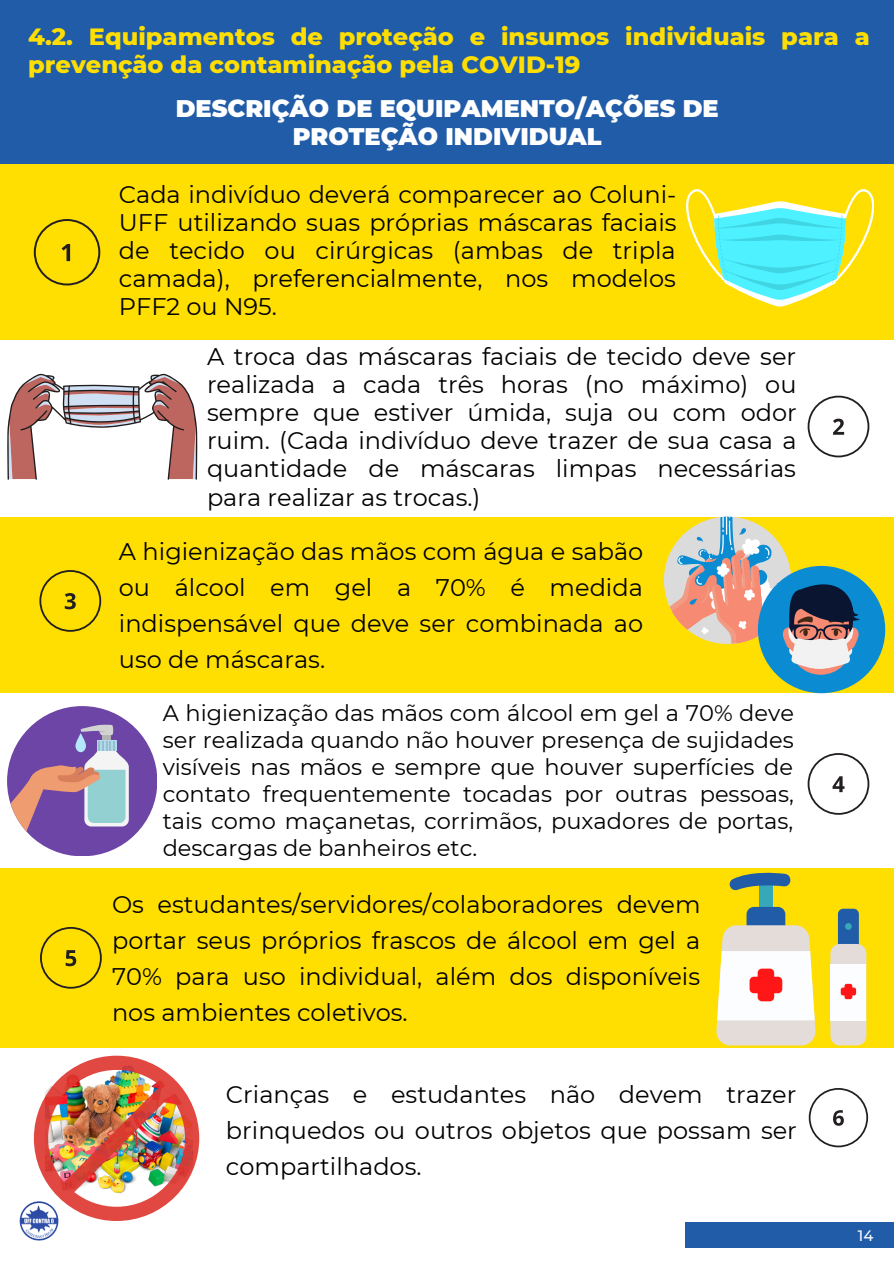
<style>
.page{position:relative;width:894px;height:1264px;background:#fff}
.page>*{position:absolute;margin:0;border:0;box-sizing:border-box;transform-origin:0 0}
.t1{font:24px/28.2px "Montserrat";color:#000;text-align:justify}
.t2{font:800 24px/28.2px "Montserrat";color:#ffde02}
.t3{font:900 24px/28.2px "Montserrat";color:#fff;text-align:center}
.t4{font:22.5px/27px "Montserrat";color:#000;text-align:justify}
.t5{font:500 15px "Montserrat";color:#fff}
</style>
<div class="page">
<div style="left:0;top:0;width:893px;height:164px;background:#205ca8"></div>
<div style="left:0;top:868px;width:893px;height:179px;background:#ffde02"></div>
<div style="left:0;top:164px;width:893px;height:176px;background:#ffde02"></div>
<svg style="left:34px;top:219px;width:66px;height:66px"></svg>
<svg style="left:807px;top:395px;width:62px;height:62px"></svg>
<div style="left:0;top:517px;width:893px;height:175px;background:#ffde02"></div>
<svg style="left:39px;top:570px;width:62px;height:61px"></svg>
<svg style="left:807px;top:753px;width:62px;height:61px"></svg>
<svg style="left:40px;top:927px;width:62px;height:61px"></svg>
<div style="left:684px;top:1222px;width:209px;height:26px;background:#205ca8"></div>
<img style="left:19px;top:1202px;width:40px;height:39px">
<svg style="left:686px;top:189px;width:187px;height:117px"></svg>
<svg style="left:7px;top:374px;width:190px;height:105px"></svg>
<div style="left:759px;top:884px;width:13px;height:29px;background:#37a8b7"></div>
<svg style="left:729px;top:872px;width:61px;height:19px"></svg>
<svg style="left:838px;top:908px;width:20px;height:36px"></svg>
<svg style="left:844px;top:923px;width:7px;height:6px"></svg>
<div style="left:830px;top:944px;width:36px;height:101px;background:#e3dcd9;border-radius:9px"></div>
<div style="left:830px;top:963px;width:36px;height:57px;background:#fcfdfe"></div>
<svg style="left:716px;top:906px;width:99px;height:139px"></svg>
<svg style="left:840px;top:983px;width:15px;height:16px"></svg>
<svg style="left:808px;top:1088px;width:59px;height:59px"></svg>
<img style="left:34px;top:1055px;width:165px;height:165px">
<svg style="left:663px;top:516px;width:221px;height:177px"></svg>
<div style="left:7px;top:706px;width:150px;height:149px;background:#6c45a6;border-radius:50%"></div>
<svg style="left:7px;top:724px;width:122px;height:112px"></svg>
<p class="t2" style="left:28px;top:23px;width:842px">4.2. Equipamentos de proteção e insumos individuais para a prevenção da contaminação pela COVID-19</p>
<p class="t3" style="left:176px;top:94px;width:544px">DESCRIÇÃO DE EQUIPAMENTO/AÇÕES DE<br>PROTEÇÃO INDIVIDUAL</p>
<p class="t1" style="left:119px;top:180px;width:559px">Cada indivíduo deverá comparecer ao Coluni-UFF utilizando suas próprias máscaras faciais de tecido ou cirúrgicas (ambas de tripla camada), preferencialmente, nos modelos PFF2 ou N95.</p>
<p class="t1" style="left:207px;top:342px;width:591px">A troca das máscaras faciais de tecido deve ser realizada a cada três horas (no máximo) ou sempre que estiver úmida, suja ou com odor ruim. (Cada indivíduo deve trazer de sua casa a quantidade de máscaras limpas necessárias para realizar as trocas.)</p>
<p class="t1" style="left:119px;top:533px;width:526px;line-height:36px">A higienização das mãos com água e sabão ou álcool em gel a 70% é medida indispensável que deve ser combinada ao uso de máscaras.</p>
<p class="t4" style="left:163px;top:699px;width:632px">A higienização das mãos com álcool em gel a 70% deve ser realizada quando não houver presença de sujidades visíveis nas mãos e sempre que houver superfícies de contato frequentemente tocadas por outras pessoas, tais como maçanetas, corrimãos, puxadores de portas, descargas de banheiros etc.</p>
<p class="t1" style="left:112px;top:886px;width:589px;line-height:36px">Os estudantes/servidores/colaboradores devem portar seus próprios frascos de álcool em gel a 70% para uso individual, além dos disponíveis nos ambientes coletivos.</p>
<p class="t1" style="left:226px;top:1076px;width:572px;line-height:36px">Crianças e estudantes não devem trazer brinquedos ou outros objetos que possam ser compartilhados.</p>
<p class="t5" style="left:857px;top:1226px;width:17px">14</p>
</div>
